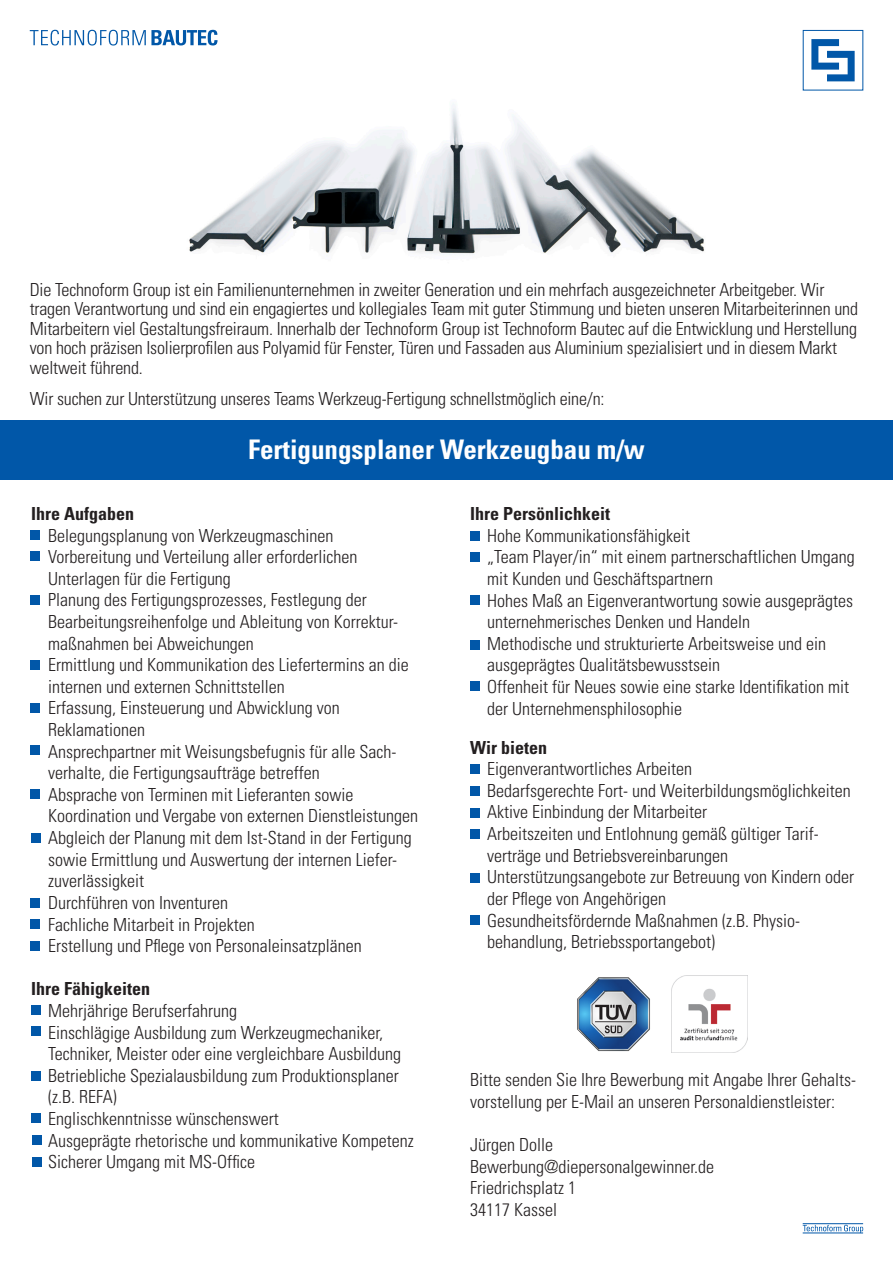
<style>
.page{position:relative;width:893px;height:1263px;background:#fff}
.page>*{position:absolute;margin:0;border:0;box-sizing:border-box;transform-origin:0 0}
.t1{font:700 condensed 27px "Univers LT Std";color:#fff}
.t2{font:300 condensed 18px/21.6px "Univers LT Std";color:#231f20}
.t3{font:700 condensed 18px "Univers LT Std";color:#231f20}
</style>
<div class="page">
<svg style="left:803px;top:1225px;width:60px;height:8px"></svg>
<hr style="left:803px;top:1223px;width:60px;height:1px;background:#0157a8">
<hr style="left:803px;top:1233px;width:60px;height:1px;background:#0157a8">
<div style="left:0;top:420px;width:893px;height:60px;background:#0157a8"></div>
<img style="left:189px;top:103px;width:516px;height:153px">
<svg style="left:811px;top:39px;width:44px;height:42px"></svg>
<svg style="left:30px;top:30px;width:188px;height:16px"></svg>
<div style="left:30px;top:530px;width:10px;height:10px;background:#0157a8"></div>
<div style="left:30px;top:595px;width:10px;height:10px;background:#0157a8"></div>
<div style="left:30px;top:660px;width:10px;height:9px;background:#0157a8"></div>
<div style="left:30px;top:745px;width:10px;height:10px;background:#0157a8"></div>
<div style="left:30px;top:703px;width:10px;height:10px;background:#0157a8"></div>
<div style="left:30px;top:789px;width:10px;height:10px;background:#0157a8"></div>
<div style="left:31px;top:833px;width:9px;height:10px;background:#0157a8"></div>
<div style="left:30px;top:898px;width:10px;height:10px;background:#0157a8"></div>
<div style="left:30px;top:919px;width:10px;height:10px;background:#0157a8"></div>
<div style="left:30px;top:941px;width:10px;height:10px;background:#0157a8"></div>
<div style="left:30px;top:551px;width:10px;height:10px;background:#0157a8"></div>
<div style="left:470px;top:531px;width:10px;height:9px;background:#0157a8"></div>
<div style="left:470px;top:595px;width:10px;height:10px;background:#0157a8"></div>
<div style="left:470px;top:640px;width:10px;height:10px;background:#0157a8"></div>
<div style="left:470px;top:681px;width:10px;height:10px;background:#0157a8"></div>
<div style="left:470px;top:552px;width:10px;height:10px;background:#0157a8"></div>
<img style="left:577px;top:977px;width:73px;height:75px">
<img style="left:671px;top:976px;width:77px;height:76px">
<div style="left:470px;top:764px;width:10px;height:10px;background:#0157a8"></div>
<div style="left:470px;top:829px;width:10px;height:10px;background:#0157a8"></div>
<div style="left:470px;top:873px;width:10px;height:10px;background:#0157a8"></div>
<div style="left:470px;top:915px;width:10px;height:10px;background:#0157a8"></div>
<div style="left:470px;top:786px;width:10px;height:10px;background:#0157a8"></div>
<div style="left:470px;top:808px;width:10px;height:10px;background:#0157a8"></div>
<div style="left:31px;top:1005px;width:10px;height:10px;background:#0157a8"></div>
<div style="left:31px;top:1071px;width:10px;height:9px;background:#0157a8"></div>
<div style="left:31px;top:1113px;width:10px;height:10px;background:#0157a8"></div>
<div style="left:31px;top:1026px;width:10px;height:10px;background:#0157a8"></div>
<div style="left:32px;top:1134px;width:10px;height:10px;background:#0157a8"></div>
<div style="left:32px;top:1157px;width:10px;height:10px;background:#0157a8"></div>
<p class="t2" style="left:30px;top:280px;width:830px;line-height:19.5px">Die Technoform Group ist ein Familienunternehmen in zweiter Generation und ein mehrfach ausgezeichneter Arbeitgeber. Wir tragen Verantwortung und sind ein engagiertes und kollegiales Team mit guter Stimmung und bieten unseren Mitarbeiterinnen und Mitarbeitern viel Gestaltungsfreiraum. Innerhalb der Technoform Group ist Technoform Bautec auf die Entwicklung und Herstellung von hoch präzisen Isolierprofilen aus Polyamid für Fenster, Türen und Fassaden aus Aluminium spezialisiert und in diesem Markt weltweit führend.</p>
<p class="t2" style="left:30px;top:388px;width:576px">Wir suchen zur Unterstützung unseres Teams Werkzeug-Fertigung schnellstmöglich eine/n:</p>
<p class="t1" style="left:248px;top:433px;width:398px">Fertigungsplaner Werkzeugbau m/w</p>
<p class="t3" style="left:31px;top:503px;width:104px">Ihre Aufgaben</p>
<p class="t2" style="left:48px;top:524px;width:287px">Belegungsplanung von Werkzeugmaschinen</p>
<p class="t2" style="left:48px;top:546px;width:311px">Vorbereitung und Verteilung aller erforderlichen<br>Unterlagen für die Fertigung</p>
<p class="t2" style="left:48px;top:589px;width:320px">Planung des Fertigungsprozesses, Festlegung der</p>
<p class="t2" style="left:48px;top:611px;width:352px">Bearbeitungsreihenfolge und Ableitung von Korrektur&shy;maßnahmen bei Abweichungen</p>
<p class="t2" style="left:48px;top:654px;width:362px">Ermittlung und Kommunikation des Liefertermins an die internen und externen Schnittstellen</p>
<p class="t2" style="left:48px;top:697px;width:293px">Erfassung, Einsteuerung und Abwicklung von<br>Reklamationen</p>
<p class="t2" style="left:48px;top:740px;width:350px">Ansprechpartner mit Weisungsbefugnis für alle Sach-</p>
<p class="t2" style="left:48px;top:762px;width:273px">verhalte, die Fertigungsaufträge betreffen</p>
<p class="t2" style="left:48px;top:784px;width:372px">Absprache von Terminen mit Lieferanten sowie<br>Koordination und Vergabe von externen Dienstleistungen</p>
<p class="t2" style="left:48px;top:827px;width:365px">Abgleich der Planung mit dem Ist-Stand in der Fertigung</p>
<p class="t2" style="left:48px;top:848px;width:351px">sowie Ermittlung und Auswertung der internen Liefer-</p>
<p class="t2" style="left:48px;top:870px;width:97px">zuverlässigkeit</p>
<p class="t2" style="left:48px;top:892px;width:181px">Durchführen von Inventuren</p>
<p class="t2" style="left:48px;top:913px;width:208px">Fachliche Mitarbeit in Projekten</p>
<p class="t2" style="left:48px;top:935px;width:315px">Erstellung und Pflege von Personaleinsatzplänen</p>
<p class="t3" style="left:31px;top:978px;width:120px">Ihre Fähigkeiten</p>
<p class="t2" style="left:48px;top:1000px;width:190px">Mehrjährige Berufserfahrung</p>
<p class="t2" style="left:48px;top:1021px;width:337px">Einschlägige Ausbildung zum Werkzeugmechaniker,</p>
<p class="t2" style="left:48px;top:1043px;width:355px">Techniker, Meister oder eine vergleichbare Ausbildung</p>
<p class="t2" style="left:48px;top:1064px;width:352px">Betriebliche Spezialausbildung zum Produktionsplaner (z.B. REFA)</p>
<p class="t2" style="left:48px;top:1108px;width:232px">Englischkenntnisse wünschenswert</p>
<p class="t2" style="left:48px;top:1129px;width:367px">Ausgeprägte rhetorische und kommunikative Kompetenz</p>
<p class="t2" style="left:48px;top:1151px;width:208px">Sicherer Umgang mit MS-Office</p>
<p class="t3" style="left:470px;top:503px;width:142px">Ihre Persönlichkeit</p>
<p class="t2" style="left:487px;top:525px;width:204px">Hohe Kommunikationsfähigkeit</p>
<p class="t2" style="left:487px;top:546px;width:369px">„Team Player/in“ mit einem partnerschaftlichen Umgang mit Kunden und Geschäftspartnern</p>
<p class="t2" style="left:487px;top:589px;width:367px">Hohes Maß an Eigenverantwortung sowie ausgeprägtes unternehmerisches Denken und Handeln</p>
<p class="t2" style="left:487px;top:633px;width:340px">Methodische und strukturierte Arbeitsweise und ein ausgeprägtes Qualitätsbewusstsein</p>
<p class="t2" style="left:487px;top:676px;width:363px">Offenheit für Neues sowie eine starke Identifikation mit der Unternehmensphilosophie</p>
<p class="t3" style="left:470px;top:736px;width:79px">Wir bieten</p>
<p class="t2" style="left:487px;top:758px;width:206px">Eigenverantwortliches Arbeiten</p>
<p class="t2" style="left:487px;top:780px;width:365px">Bedarfsgerechte Fort- und Weiterbildungsmöglichkeiten</p>
<p class="t2" style="left:487px;top:801px;width:221px">Aktive Einbindung der Mitarbeiter</p>
<p class="t2" style="left:487px;top:823px;width:333px">Arbeitszeiten und Entlohnung gemäß gültiger Tarif-</p>
<p class="t2" style="left:487px;top:844px;width:242px">verträge und Betriebsvereinbarungen</p>
<p class="t2" style="left:487px;top:866px;width:368px">Unterstützungsangebote zur Betreuung von Kindern oder der Pflege von Angehörigen</p>
<p class="t2" style="left:487px;top:909px;width:314px">Gesundheitsfördernde Maßnahmen (z.B. Physio&shy;behandlung, Betriebssportangebot)</p>
<p class="t2" style="left:470px;top:1069px;width:387px">Bitte senden Sie Ihre Bewerbung mit Angabe Ihrer Gehalts&shy;vorstellung per E-Mail an unseren Personaldienstleister:</p>
<p class="t2" style="left:470px;top:1134px;width:84px">Jürgen Dolle</p>
<p class="t2" style="left:470px;top:1155px;width:245px">Bewerbung@diepersonalgewinner.de</p>
<p class="t2" style="left:470px;top:1177px;width:107px">Friedrichsplatz 1</p>
<p class="t2" style="left:470px;top:1198px;width:88px">34117 Kassel</p>
</div>
